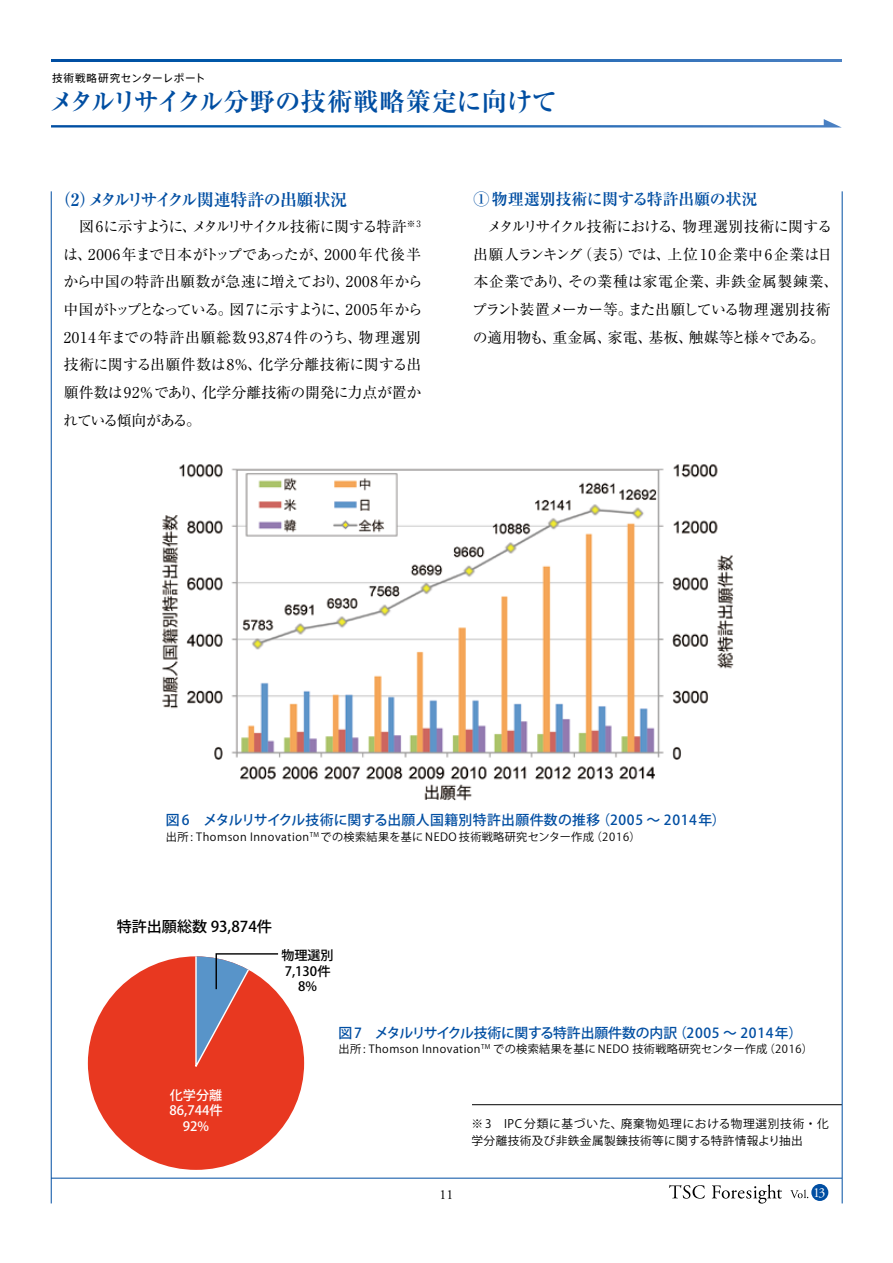
<style>
.page{position:relative;width:893px;height:1263px;background:#fff}
.page>*{position:absolute;margin:0;border:0;box-sizing:border-box;transform-origin:0 0}
.t1{font:700 25.5px "Ryumin Pro";letter-spacing:-.02em;color:#004ea2}
.t2{font:700 16.95px "Ryumin Pro";letter-spacing:-.06em;color:#004ea2}
.t3{font:700 15.9px "Ryumin Pro";letter-spacing:-.01em;color:#004ea2}
.t4{font:14.85px/27.6px "Ryumin Pro";letter-spacing:-.015em;color:#000;text-align:justify}
.t5{font:500 14.85px "Koz Go Pr 6 N";color:#000}
.t6{font:500 13.8px "Koz Go Pr 6 N";letter-spacing:.03em;color:#004ea2}
.t7{font:500 13.8px "Koz Go Pr 6 N";letter-spacing:.005em;color:#004ea2}
.t8{font:13.8px "Adobe Garamond Pro";color:#000}
.t9{font:13.8px "Adobe Garamond Pro";color:#fff}
.t10{font:500 12.9px/15.5px "Koz Go Pr 6 N";color:#fff;text-align:center}
.t11{font:500 12.9px/15.5px "Koz Go Pr 6 N";color:#000;text-align:center}
.t12{font:11.7px/17px "Koz Go Pr 6 N";letter-spacing:.03em;color:#000}
.t13{font:11.1px "Koz Go Pr 6 N";letter-spacing:.045em;color:#000}
.t14{font:10.65px "Axis Std";letter-spacing:.04em;color:#000}
</style>
<div class="page">
<img style="left:162px;top:464px;width:572px;height:336px">
<div style="left:88px;top:956px;width:216px;height:214px;background:#e83820;border-radius:50%"></div>
<svg style="left:195px;top:953px;width:84px;height:114px"></svg>
<hr style="left:472px;top:1104px;width:370px;height:1px;background:#000">
<svg style="left:51px;top:119px;width:791px;height:9px"></svg>
<svg style="left:51px;top:60px;width:791px;height:2px;background:#1965b1"></svg>
<hr style="left:51px;top:191px;width:1px;height:1012px;background:#004ea2">
<hr style="left:842px;top:191px;width:1px;height:1012px;background:#004ea2">
<hr style="left:51px;top:1178px;width:791px;height:1px;background:#004ea2">
<div style="left:811px;top:1184px;width:17px;height:17px;background:#004ea2;border-radius:50%"></div>
<svg style="left:790px;top:1190px;width:18px;height:8px"></svg>
<svg style="left:669px;top:1185px;width:36px;height:14px"></svg>
<svg style="left:712px;top:1184px;width:70px;height:19px"></svg>
<p class="t14" style="left:52px;top:70px;width:155px">技術戦略研究センターレポート</p>
<h1 class="t1" style="left:49px;top:81px;width:510px">メタルリサイクル分野の技術戦略策定に向けて</h1>
<p class="t2" style="left:54px;top:187px;width:295px">（2）メタルリサイクル関連特許の出願状況</p>
<p class="t4" style="left:63px;top:212px;width:361px">　図 6に示すように、メタルリサイクル技術に関する特許<sup>※</sup> <sup>3</sup>は、2006年まで日本がトップであったが、2000年代後半から中国の特許出願数が急速に増えており、2008年から中国がトップとなっている。図 7に示すように、2005 年から2014年までの特許出願総数93,874件のうち、物理選別技術に関する出願件数は8%、化学分離技術に関する出願件数は92%であり、化学分離技術の開発に力点が置かれている傾向がある。</p>
<p class="t3" style="left:473px;top:187px;width:285px">① 物理選別技術に関する特許出願の状況</p>
<p class="t4" style="left:472px;top:212px;width:367px;text-align:left">　メタルリサイクル技術における、物理選別技術に関する出願人ランキング（表5）では、上位10企業中6企業は日本企業であり、その業種は家電企業、非鉄金属製錬業、プラント装置メーカー等。また出願している物理選別技術の適用物も、重金属、家電、基板、触媒等と様々である。</p>
<p class="t6" style="left:166px;top:813px;width:561px">図 6　メタルリサイクル技術に関する出願人国籍別特許出願件数の推移（2005 ～ 2014年）</p>
<p class="t13" style="left:166px;top:831px;width:476px">出所 : Thomson Innovation<sup>TM</sup> での検索結果を基に NEDO 技術戦略研究センター作成（2016）</p>
<p class="t5" style="left:117px;top:918px;width:157px">特許出願総数 93,874件</p>
<p class="t11" style="left:281px;top:948px;width:54px">物理選別<br>7,130件<br>8%</p>
<p class="t10" style="left:169px;top:1087px;width:55px">化学分離<br>86,744件<br>92%</p>
<p class="t7" style="left:338px;top:1025px;width:465px">図 7　メタルリサイクル技術に関する特許出願件数の内訳（2005 ～ 2014年）</p>
<p class="t13" style="left:338px;top:1043px;width:476px">出所 : Thomson Innovation<sup>TM</sup> での検索結果を基に NEDO 技術戦略研究センター作成（2016）</p>
<p class="t12" style="left:472px;top:1115px;width:359px">※3　IPC 分類に基づいた、廃棄物処理における物理選別技術・化学分離技術及び非鉄金属製錬技術等に関する特許情報より抽出</p>
<p class="t8" style="left:439px;top:1186px;width:16px">11</p>
<p class="t9" style="left:813px;top:1184px;width:14px">13</p>
</div>
